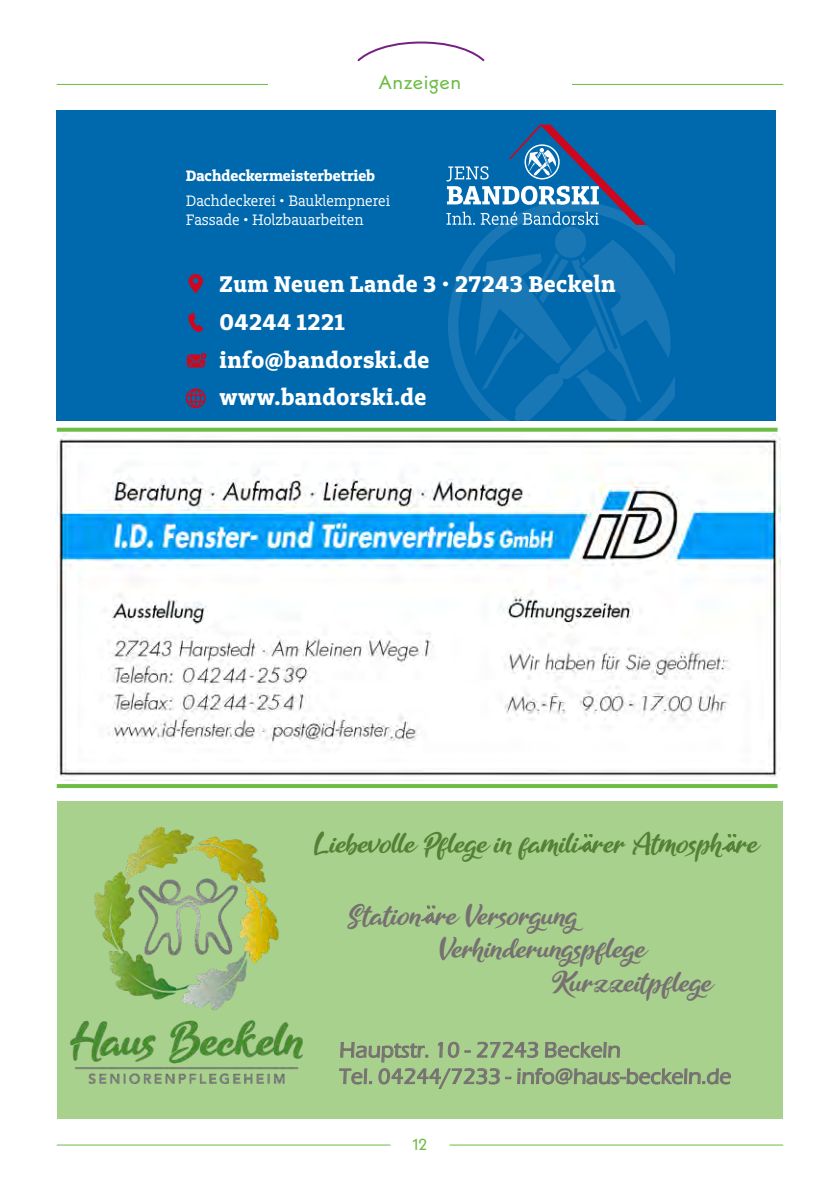
<style>
.page{position:relative;width:840px;height:1191px;background:#fff}
.page>*{position:absolute;margin:0;border:0;box-sizing:border-box;transform-origin:0 0}
.t1{font:28.2px "Golden Ranger";color:#767171}
.t2{font:28px "Golden Ranger";color:#538135}
.t3{font:28px "Golden Ranger";color:#767171}
.t4{font:23.8px/37.6px "Charlie Std Bld";letter-spacing:.02em;color:#fff}
.t5{font:500 22.2px "Eras ITC";color:#767171}
.t6{font:500 22px "Eras ITC";letter-spacing:.005em;color:#767171}
.t7{font:20px "Neue Kabel";letter-spacing:.02em;color:#6cbd45}
.t8{font:16px "Neue Kabel";color:#6cbd45}
.t9{font:15.8px/24.6px "Charlie Std";color:#fff}
.s1{font-family:"Charlie Std Bld"}
.s2{font-family:"Gigi";font-size:32px}
</style>
<div class="page">
<hr style="left:57px;top:1144px;width:333px;height:1px;background:#6cbd45">
<hr style="left:449px;top:1144px;width:333px;height:1px;background:#6cbd45">
<hr style="left:57px;top:84px;width:226px;height:1px;background:#6cbd45">
<hr style="left:556px;top:84px;width:226px;height:1px;background:#6cbd45">
<svg style="left:357px;top:41px;width:128px;height:21px"></svg>
<div style="left:57px;top:111px;width:718px;height:310px;background:#0069ad"></div>
<svg style="left:448px;top:224px;width:226px;height:197px"></svg>
<svg style="left:446px;top:124px;width:200px;height:101px"></svg>
<svg style="left:188px;top:274px;width:15px;height:19px"></svg>
<svg style="left:188px;top:313px;width:15px;height:19px"></svg>
<svg style="left:187px;top:352px;width:20px;height:15px"></svg>
<svg style="left:186px;top:388px;width:19px;height:20px"></svg>
<img style="left:55px;top:434px;width:725px;height:343px">
<div style="left:268px;top:74px;width:303px;height:29px;background:#fff"></div>
<svg style="left:57px;top:428px;width:720px;height:4px;background:#76c151"></svg>
<svg style="left:57px;top:784px;width:720px;height:4px;background:#6ebe48"></svg>
<div style="left:57px;top:801px;width:725px;height:317px;background:#a9d18e"></div>
<img style="left:71px;top:827px;width:231px;height:256px">
<p class="t7" style="left:378px;top:69px;width:84px">Anzeigen</p>
<p class="t9" style="left:186px;top:164px;width:206px"><span class="s1">Dachdeckermeisterbetrieb<br></span>Dachdeckerei • Bauklempnerei</p>
<p class="t9" style="left:186px;top:207px;width:179px">Fassade • Holzbauarbeiten</p>
<p class="t4" style="left:219px;top:265px;width:397px">Zum Neuen Lande 3 • 27243 Beckeln<br>04244 1221<br>info@bandorski.de www.bandorski.de</p>
<p class="t2" style="left:313px;top:830px;width:446px">Liebevolle Pflege in famili<span class="s2">ä</span>rer Atmosph<span class="s2">ä</span>re</p>
<p class="t3" style="left:347px;top:902px;width:233px">Station<span class="s2">ä</span>re Versorgung</p>
<p class="t1" style="left:438px;top:935px;width:209px">Verhinderungspflege</p>
<p class="t3" style="left:550px;top:969px;width:163px">Kurzzeitpflege</p>
<p class="t6" style="left:339px;top:1037px;width:283px">Hauptstr. 10 - 27243 Beckeln</p>
<p class="t5" style="left:339px;top:1063px;width:393px">Tel. 04244/7233 - info@haus-beckeln.de</p>
<p class="t8" style="left:412px;top:1133px;width:16px">12</p>
</div>
